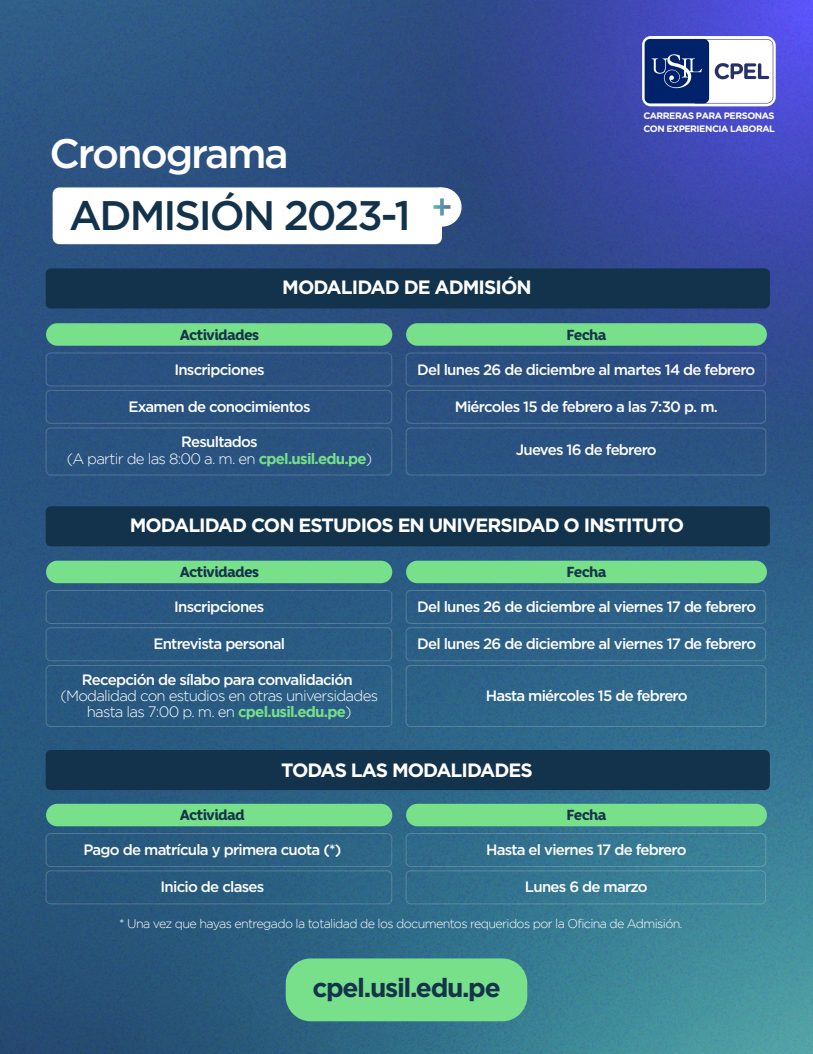
<style>
.page{position:relative;width:813px;height:1054px;background:#fff}
.page>*{position:absolute;margin:0;border:0;box-sizing:border-box;transform-origin:0 0}
.t1{font:500 41.25px "Gotham";letter-spacing:-.05em;color:#13334c}
.t2{font:500 41.25px "Gotham";letter-spacing:-.05em;color:#fff}
.t3{font:700 26.25px "Gotham";letter-spacing:-.05em;color:#15334b}
.t4{font:700 19.25px "Gotham";letter-spacing:-.05em;color:#fff}
.t5{font:500 15px "Gotham";letter-spacing:-.05em;color:#fff}
.t6{font:300 15px/16.2px "Gotham";letter-spacing:-.05em;color:#fff;text-align:center}
.t7{font:800 14.5px "Core Rhino 75";letter-spacing:-.05em;color:#15334b}
.t8{font:300 12.5px "Gotham";letter-spacing:-.05em;color:#fff}
.t9{font:700 9.38px/12.1px "Gotham Rounded";letter-spacing:-.05em;color:#fff}
.s1{font-weight:500}
.s2{font-weight:700;color:#78df8b}
</style>
<div class="page">
<img style="left:0;top:0;width:812px;height:1053px">
<svg style="left:642px;top:36px;width:133px;height:70px"></svg>
<svg style="left:53px;top:187px;width:389px;height:57px"></svg>
<div style="left:422px;top:187px;width:39px;height:39px;background:#fff;border-radius:50%"></div>
<div style="left:46px;top:427px;width:346px;height:48px;border:1px solid #fff;border-radius:5px"></div>
<div style="left:46px;top:352px;width:346px;height:34px;border:1px solid #fff;border-radius:5px"></div>
<div style="left:46px;top:389px;width:346px;height:34px;border:1px solid #fff;border-radius:5px"></div>
<div style="left:46px;top:323px;width:346px;height:22px;background:#78df8b;border-radius:11px"></div>
<div style="left:405px;top:352px;width:361px;height:34px;border:1px solid #fff;border-radius:5px"></div>
<div style="left:405px;top:389px;width:361px;height:34px;border:1px solid #fff;border-radius:5px"></div>
<div style="left:405px;top:427px;width:361px;height:48px;border:1px solid #fff;border-radius:5px"></div>
<div style="left:406px;top:323px;width:360px;height:22px;background:#78df8b;border-radius:11px"></div>
<div style="left:46px;top:589px;width:346px;height:34px;border:1px solid #fff;border-radius:5px"></div>
<div style="left:46px;top:627px;width:346px;height:34px;border:1px solid #fff;border-radius:5px"></div>
<div style="left:46px;top:664px;width:346px;height:62px;border:1px solid #fff;border-radius:5px"></div>
<div style="left:46px;top:560px;width:346px;height:23px;background:#78df8b;border-radius:11px"></div>
<div style="left:405px;top:589px;width:361px;height:34px;border:1px solid #fff;border-radius:5px"></div>
<div style="left:405px;top:627px;width:361px;height:34px;border:1px solid #fff;border-radius:5px"></div>
<div style="left:405px;top:664px;width:361px;height:62px;border:1px solid #fff;border-radius:5px"></div>
<div style="left:406px;top:560px;width:360px;height:23px;background:#78df8b;border-radius:11px"></div>
<div style="left:46px;top:832px;width:346px;height:34px;border:1px solid #fff;border-radius:5px"></div>
<div style="left:46px;top:870px;width:346px;height:34px;border:1px solid #fff;border-radius:5px"></div>
<div style="left:46px;top:803px;width:346px;height:23px;background:#78df8b;border-radius:11px"></div>
<div style="left:405px;top:832px;width:361px;height:34px;border:1px solid #fff;border-radius:5px"></div>
<div style="left:405px;top:870px;width:361px;height:34px;border:1px solid #fff;border-radius:5px"></div>
<div style="left:406px;top:803px;width:360px;height:23px;background:#78df8b;border-radius:11px"></div>
<div style="left:286px;top:958px;width:241px;height:62px;background:#78df8b;border-radius:25px"></div>
<div style="left:46px;top:506px;width:723px;height:40px;background:#13334c;border-radius:5px"></div>
<div style="left:46px;top:268px;width:723px;height:40px;background:#13334c;border-radius:5px"></div>
<div style="left:46px;top:749px;width:723px;height:40px;background:#13334c;border-radius:5px"></div>
<h1 class="t2" style="left:50px;top:129px;width:240px">Cronograma</h1>
<h1 class="t1" style="left:69px;top:192px;width:343px">ADMISIÓN 2023-1</h1>
<p class="t7" style="left:180px;top:325px;width:81px">Actividades</p>
<p class="t4" style="left:282px;top:274px;width:251px">MODALIDAD DE ADMISIÓN</p>
<p class="t9" style="left:643px;top:110px;width:133px">CARRERAS PARA PERSONAS<br>CON EXPERIENCIA LABORAL</p>
<p class="t7" style="left:566px;top:325px;width:41px">Fecha</p>
<p class="t5" style="left:174px;top:360px;width:92px">Inscripciones</p>
<p class="t5" style="left:128px;top:398px;width:183px">Examen de conocimientos</p>
<p class="t6" style="left:67px;top:433px;width:307px"><span class="s1">Resultados<br></span>(A partir de las 8:00 a. m. en <span class="s2">cpel.usil.edu.pe</span>)</p>
<p class="t5" style="left:417px;top:360px;width:340px">Del lunes 26 de diciembre al martes 14 de febrero</p>
<p class="t5" style="left:455px;top:398px;width:264px">Miércoles 15 de febrero a las 7:30 p. m.</p>
<p class="t5" style="left:516px;top:441px;width:142px">Jueves 16 de febrero</p>
<p class="t4" style="left:130px;top:512px;width:556px">MODALIDAD CON ESTUDIOS EN UNIVERSIDAD O INSTITUTO</p>
<p class="t7" style="left:180px;top:562px;width:81px">Actividades</p>
<p class="t5" style="left:174px;top:598px;width:92px">Inscripciones</p>
<p class="t5" style="left:153px;top:635px;width:133px">Entrevista personal</p>
<p class="t5" style="left:82px;top:671px;width:272px">Recepción de sílabo para convalidación</p>
<p class="t6" style="left:60px;top:687px;width:319px">(Modalidad con estudios en otras universidades hasta las 7:00 p. m. en <span class="s2">cpel.usil.edu.pe</span>)</p>
<p class="t7" style="left:566px;top:562px;width:41px">Fecha</p>
<p class="t5" style="left:417px;top:598px;width:340px">Del lunes 26 de diciembre al viernes 17 de febrero</p>
<p class="t5" style="left:417px;top:635px;width:340px">Del lunes 26 de diciembre al viernes 17 de febrero</p>
<p class="t5" style="left:485px;top:687px;width:203px">Hasta miércoles 15 de febrero</p>
<p class="t7" style="left:180px;top:805px;width:67px">Actividad</p>
<p class="t4" style="left:281px;top:756px;width:253px">TODAS LAS MODALIDADES</p>
<p class="t7" style="left:566px;top:805px;width:41px">Fecha</p>
<p class="t5" style="left:83px;top:841px;width:259px">Pago de matrícula y primera cuota (*)</p>
<p class="t5" style="left:161px;top:878px;width:105px">Inicio de clases</p>
<p class="t5" style="left:486px;top:841px;width:202px">Hasta el viernes 17 de febrero</p>
<p class="t5" style="left:525px;top:878px;width:124px">Lunes 6 de marzo</p>
<p class="t8" style="left:119px;top:915px;width:565px">* Una vez que hayas entregado la totalidad de los documentos requeridos por la Oficina de Admisión.</p>
<h2 class="t3" style="left:312px;top:970px;width:190px">cpel.usil.edu.pe</h2>
</div>
